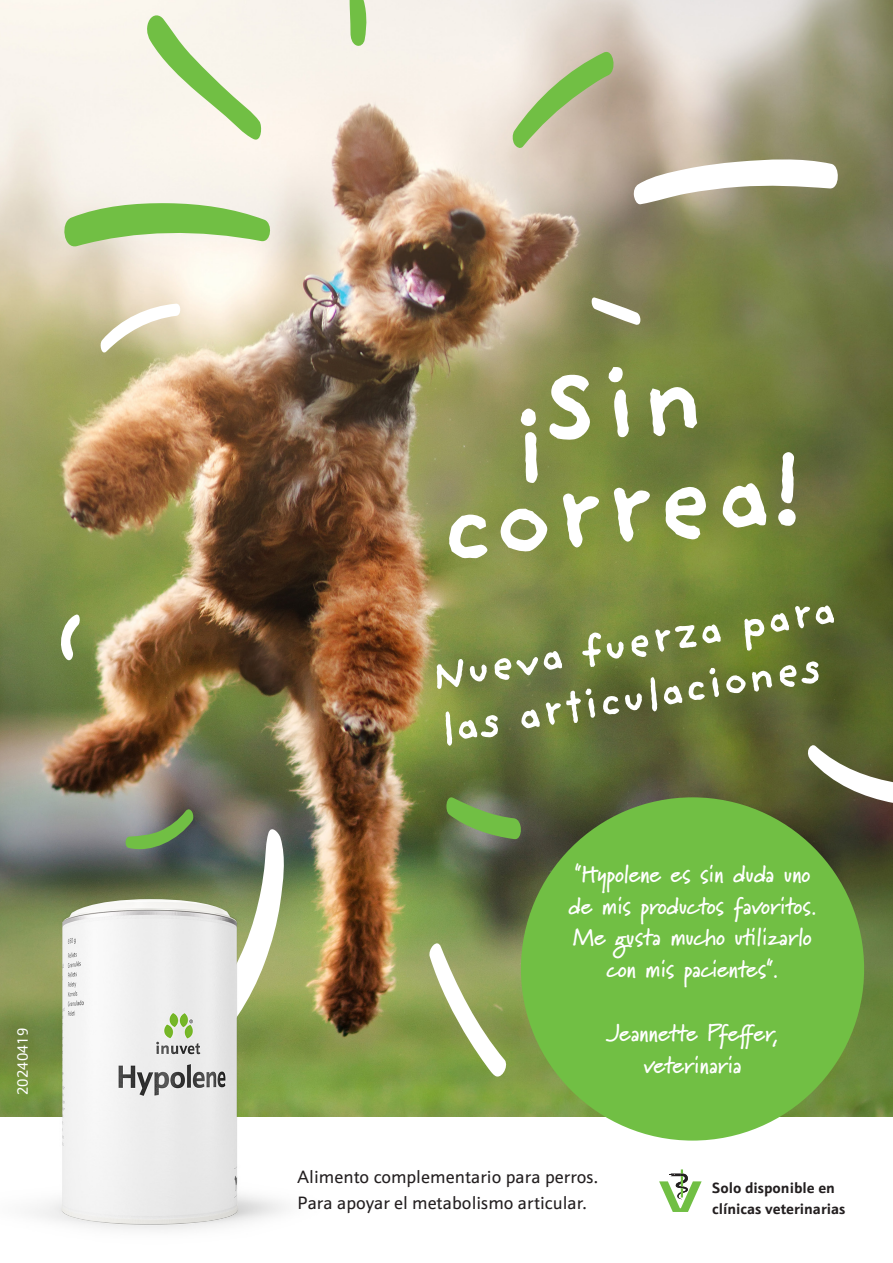
<style>
.page{position:relative;width:893px;height:1263px;background:#fff}
.page>*{position:absolute;margin:0;border:0;box-sizing:border-box;transform-origin:0 0}
.p_16_pt{font:700 108px/103.4px "Providence Sans Pro";color:#fff;text-align:center}
.H1_30_pt{font:700 45px/54.2px "Providence Sans Pro";color:#fff}
.p_16_pt_Zentriert{font:700 24px/32px "Marydale";color:#fff;text-align:center}
.t1{font:18px/26.5px "Schnebel Sans ME";color:#231f20}
.p_10_pt{font:700 15px/21.3px "Schnebel Sans ME";color:#231f20}
.p_10_pt-2{font:15px "Schnebel Sans ME";color:#fff}
</style>
<div class="page">
<img style="left:0;top:0;width:893px;height:1116px">
<svg style="left:60px;top:203px;width:213px;height:47px;background:#a7d286"></svg>
<svg style="left:633px;top:157px;width:207px;height:48px"></svg>
<svg style="left:807px;top:744px;width:86px;height:66px"></svg>
<svg style="left:512px;top:48px;width:105px;height:102px;background:#bbc39b"></svg>
<svg style="left:146px;top:14px;width:116px;height:129px;background:#dae8c5"></svg>
<svg style="left:56px;top:612px;width:25px;height:51px"></svg>
<svg style="left:124px;top:805px;width:162px;height:14px;background:#7d7a6d"></svg>
<svg style="left:350px;top:0;width:17px;height:47px"></svg>
<svg style="left:428px;top:937px;width:82px;height:145px"></svg>
<svg style="left:444px;top:794px;width:79px;height:46px;background:#6d9050"></svg>
<svg style="left:99px;top:303px;width:83px;height:53px"></svg>
<svg style="left:590px;top:296px;width:52px;height:31px"></svg>
<div style="left:521px;top:797px;width:343px;height:343px;background:#71bf44;border-radius:50%"></div>
<svg style="left:659px;top:1169px;width:43px;height:43px"></svg>
<img style="left:0;top:819px;width:393px;height:411px">
<img style="left:62px;top:899px;width:175px;height:325px">
<p class="p_10_pt-2" style="left:12px;top:1095px;width:69px;rotate:-90deg">20240419</p>
<p class="p_16_pt" style="left:422px;top:372px;width:368px;rotate:-6deg">¡Sin correa!</p>
<p class="H1_30_pt" style="left:427px;top:647px;width:411px;rotate:-9deg">Nueva fuerza para las articulaciones</p>
<p class="p_16_pt_Zentriert" style="left:568px;top:857px;width:250px">"Hypolene es sin duda uno de mis productos favoritos.<br>Me gusta mucho utilizarlo con mis pacientes".</p>
<p class="p_16_pt_Zentriert" style="left:606px;top:1017px;width:174px">Jeannette Pfeffer, veterinaria</p>
<p class="t1" style="left:298px;top:1163px;width:302px">Alimento complementario para perros.<br>Para apoyar el metabolismo articular.</p>
<p class="p_10_pt" style="left:712px;top:1176px;width:135px">Solo disponible en clínicas veterinarias</p>
</div>
